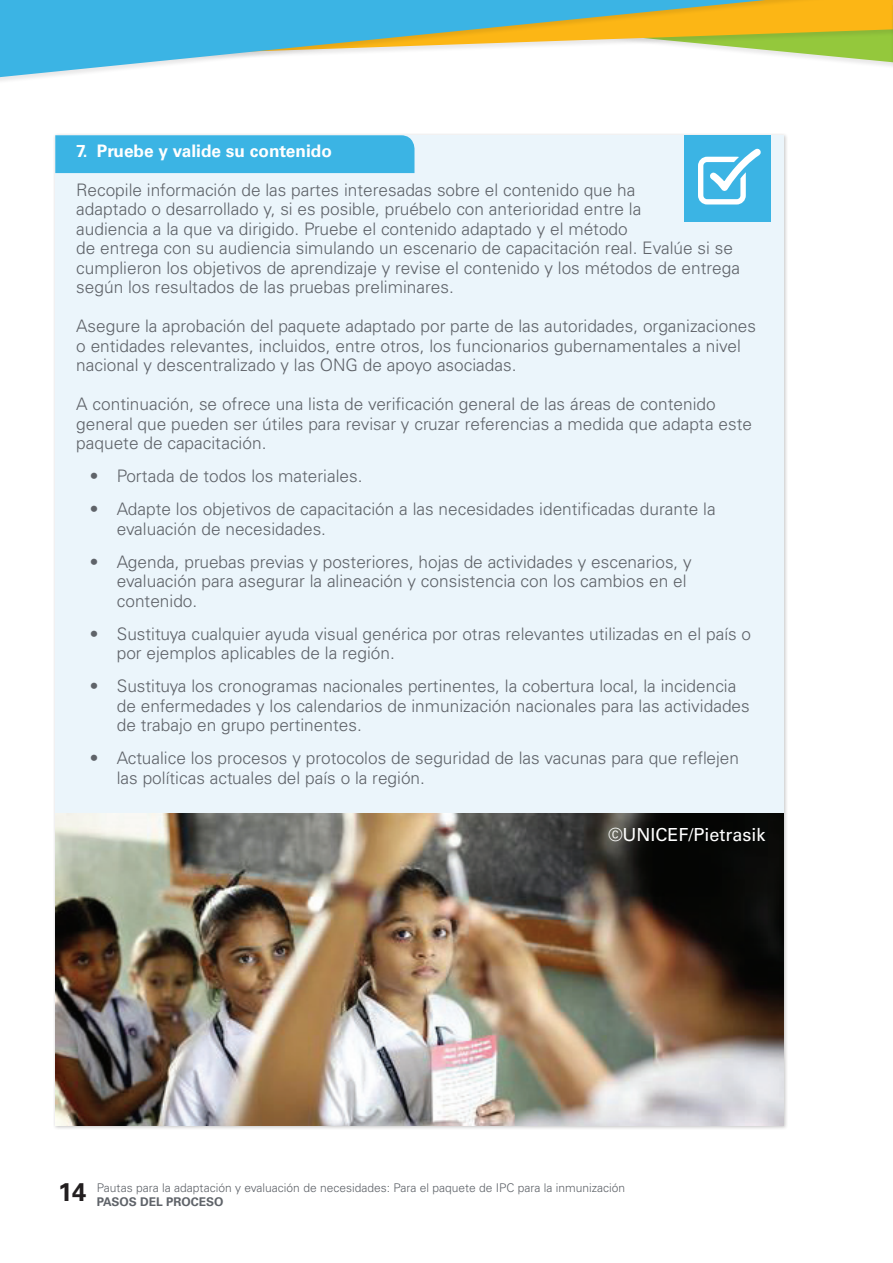
<style>
.page{position:relative;width:893px;height:1263px;background:#fff}
.page>*{position:absolute;margin:0;border:0;box-sizing:border-box;transform-origin:0 0}
.t1{font:700 25.5px "Univers LT Std";color:#231f20}
.t2{font:18px "Univers LT Std";color:#fff}
.t3{font:300 17.25px/19.5px "Univers LT Std";color:#5f6369}
.t4{font:700 17.25px "Univers LT Std";color:#fff}
.t5{font:300 12px "Univers LT Std";color:#5f6369}
.t6{font:700 12px "Univers LT Std";color:#5f6369}
</style>
<div class="page">
<svg style="left:0;top:0;width:530px;height:78px;fill:#3bb4e4"></svg>
<svg style="left:530px;top:0;width:363px;height:67px"></svg>
<div style="left:55px;top:135px;width:729px;height:991px;background:#ebf5fb"></div>
<div style="left:55px;top:135px;width:359px;height:38px;background:#3bb4e4"></div>
<div style="left:684px;top:135px;width:87px;height:87px;background:#3bb4e4"></div>
<svg style="left:698px;top:148px;width:63px;height:56px"></svg>
<img style="left:55px;top:813px;width:729px;height:313px">
<p class="t4" style="left:76px;top:140px;width:257px">7. Pruebe y valide su contenido</p>
<p class="t3" style="left:76px;top:180px;width:665px">Recopile información de las partes interesadas sobre el contenido que ha<br>adaptado o desarrollado y, si es posible, pruébelo con anterioridad entre la<br>audiencia a la que va dirigido. Pruebe el contenido adaptado y el método<br>de entrega con su audiencia simulando un escenario de capacitación real. Evalúe si se cumplieron los objetivos de aprendizaje y revise el contenido y los métodos de entrega según los resultados de las pruebas preliminares.</p>
<p class="t3" style="left:76px;top:316px;width:681px">Asegure la aprobación del paquete adaptado por parte de las autoridades, organizaciones o entidades relevantes, incluidos, entre otros, los funcionarios gubernamentales a nivel nacional y descentralizado y las ONG de apoyo asociadas.</p>
<p class="t3" style="left:76px;top:394px;width:677px">A continuación, se ofrece una lista de verificación general de las áreas de contenido general que pueden ser útiles para revisar y cruzar referencias a medida que adapta este paquete de capacitación.</p>
<p class="t3" style="left:90px;top:466px;width:274px">• Portada de todos los materiales.</p>
<p class="t3" style="left:117px;top:499px;width:600px;text-indent:-27px">• Adapte los objetivos de capacitación a las necesidades identificadas durante la evaluación de necesidades.</p>
<p class="t3" style="left:117px;top:552px;width:577px;text-indent:-27px">• Agenda, pruebas previas y posteriores, hojas de actividades y escenarios, y evaluación para asegurar la alineación y consistencia con los cambios en el contenido.</p>
<p class="t3" style="left:117px;top:624px;width:636px;text-indent:-27px">• Sustituya cualquier ayuda visual genérica por otras relevantes utilizadas en el país o por ejemplos aplicables de la región.</p>
<p class="t3" style="left:117px;top:676px;width:634px;text-indent:-27px">• Sustituya los cronogramas nacionales pertinentes, la cobertura local, la incidencia de enfermedades y los calendarios de inmunización nacionales para las actividades de trabajo en grupo pertinentes.</p>
<p class="t3" style="left:117px;top:748px;width:624px;text-indent:-27px">• Actualice los procesos y protocolos de seguridad de las vacunas para que reflejen las políticas actuales del país o la región.</p>
<p class="t2" style="left:608px;top:823px;width:159px">©UNICEF/Pietrasik</p>
<h1 class="t1" style="left:58px;top:1177px;width:30px">14</h1>
<p class="t5" style="left:97px;top:1180px;width:530px">Pautas para la adaptación y evaluación de necesidades: Para el paquete de IPC para la inmunización</p>
<p class="t6" style="left:97px;top:1195px;width:128px">PASOS DEL PROCESO</p>
</div>
